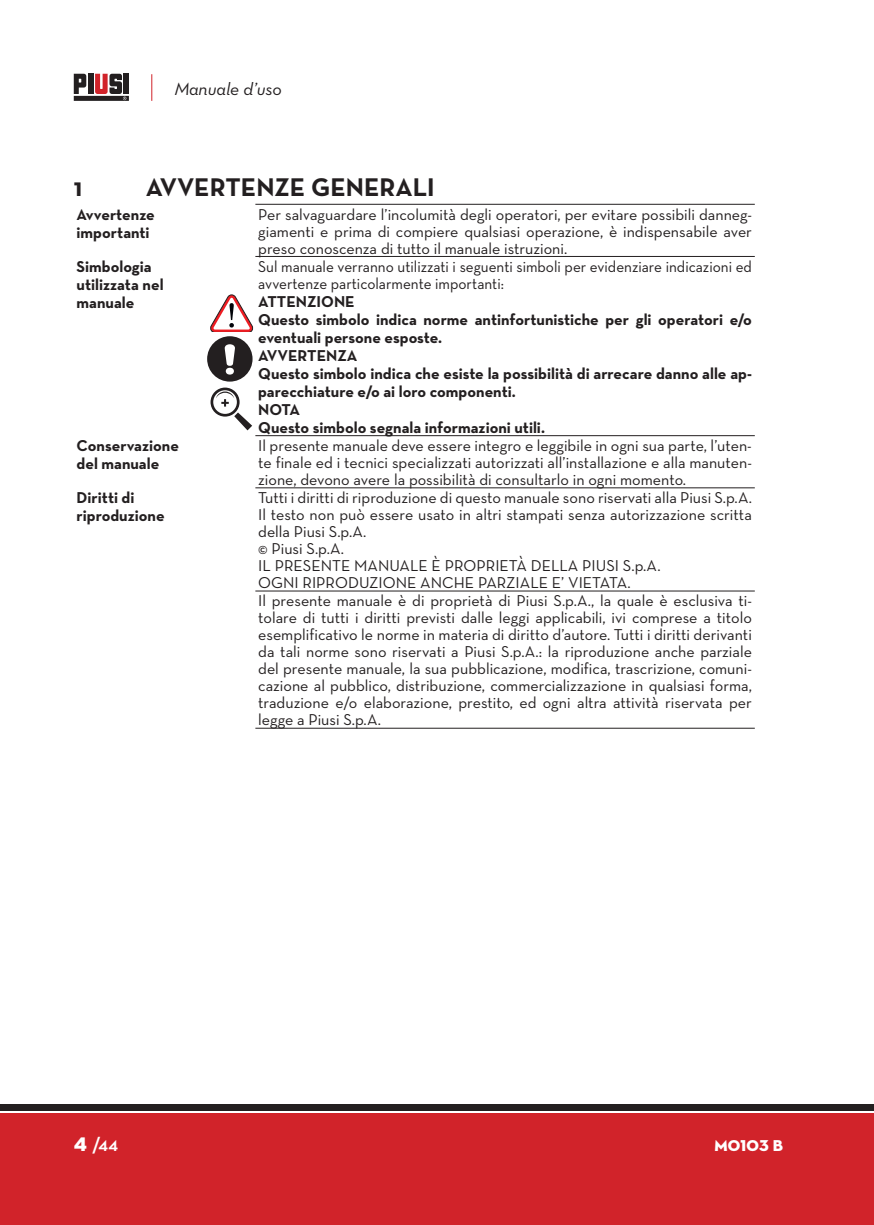
<style>
.page{position:relative;width:874px;height:1225px;background:#fff}
.page>*{position:absolute;margin:0;border:0;box-sizing:border-box;transform-origin:0 0}
.t1{font:700 26px "Neutraface Text";color:#231f20}
.t2{font:700 20px "Neutraface Display";color:#fff}
.t3{font:18px "Neutraface Text Book Italic Alt";color:#231f20}
.t4{font:16px/17px "Neutraface Text";color:#231f20;text-align:justify}
.t5{font:700 16px/18px "Neutraface Text";color:#231f20}
.t6{font:16px/17px "Neutraface Text";color:#231f20;scale:.95 1}
.t7{font:16px "Neutraface Display Titling";letter-spacing:.01em;color:#fff}
.s1{font-family:"Neutraface Display Titling";font-weight:400}
</style>
<div class="page">
<div style="left:0;top:1113px;width:873px;height:112px;background:#d1232a"></div>
<div style="left:0;top:1104px;width:873px;height:6px;background:#231f20"></div>
<div style="left:88px;top:74px;width:5px;height:20px;background:#231f20"></div>
<div style="left:124px;top:74px;width:5px;height:20px;background:#231f20"></div>
<svg style="left:74px;top:74px;width:12px;height:20px"></svg>
<div style="left:74px;top:96px;width:55px;height:5px;background:#231f20"></div>
<svg style="left:95px;top:74px;width:31px;height:26px"></svg>
<svg style="left:151px;top:74px;width:1px;height:27px"></svg>
<hr style="left:255px;top:204px;width:499px;height:1px;background:#231f20">
<hr style="left:255px;top:256px;width:499px;height:1px;background:#231f20">
<hr style="left:255px;top:435px;width:499px;height:1px;background:#231f20">
<hr style="left:255px;top:487px;width:499px;height:1px;background:#231f20">
<hr style="left:255px;top:590px;width:499px;height:1px;background:#231f20">
<hr style="left:255px;top:728px;width:499px;height:1px;background:#231f20">
<div style="left:207px;top:336px;width:45px;height:45px;background:#231f20;border-radius:50%"></div>
<svg style="left:224px;top:344px;width:11px;height:30px"></svg>
<svg style="left:210px;top:387px;width:42px;height:43px"></svg>
<svg style="left:210px;top:295px;width:43px;height:37px"></svg>
<p class="t3" style="left:174px;top:77px;width:108px">Manuale d’uso</p>
<h1 class="t1" style="left:74px;top:170px;width:10px">1</h1>
<h1 class="t1" style="left:146px;top:170px;width:290px">AVVERTENZE GENERALI</h1>
<p class="t5" style="left:77px;top:205px;width:80px">Avvertenze importanti</p>
<p class="t4" style="left:258px;top:205px;width:495px">Per salvaguardare l’incolumità degli operatori, per evitare possibili danneg&shy;giamenti e prima di compiere qualsiasi operazione, è indispensabile aver preso conoscenza di tutto il manuale istruzioni.</p>
<p class="t5" style="left:77px;top:257px;width:88px">Simbologia utilizzata nel manuale</p>
<p class="t6" style="left:258px;top:258px;width:521px">Sul manuale verranno utilizzati i seguenti simboli per evidenziare indicazioni ed avvertenze particolarmente importanti:</p>
<p class="t5" style="left:258px;top:292px;width:495px">ATTENZIONE<br>Questo simbolo indica norme antinfortunistiche per gli operatori e/o eventuali persone esposte.<br>AVVERTENZA<br>Questo simbolo indica che esiste la possibilità di arrecare danno alle ap&shy;parecchiature e/o ai loro componenti.<br>NOTA<br>Questo simbolo segnala informazioni utili.</p>
<p class="t5" style="left:77px;top:436px;width:104px">Conservazione del manuale</p>
<p class="t4" style="left:258px;top:437px;width:495px">Il presente manuale deve essere integro e leggibile in ogni sua parte, l’uten&shy;te finale ed i tecnici specializzati autorizzati all’installazione e alla manuten&shy;zione, devono avere la possibilità di consultarlo in ogni momento.</p>
<p class="t5" style="left:77px;top:488px;width:90px">Diritti di riproduzione</p>
<p class="t4" style="left:258px;top:489px;width:495px;text-align:left">Tutti i diritti di riproduzione di questo manuale sono riservati alla Piusi S.p.A.<br>Il testo non può essere usato in altri stampati senza autorizzazione scritta della Piusi S.p.A.<br>© Piusi S.p.A.<br>IL PRESENTE MANUALE È PROPRIETÀ DELLA PIUSI S.p.A.<br>OGNI RIPRODUZIONE ANCHE PARZIALE E’ VIETATA.<br>Il presente manuale è di proprietà di Piusi S.p.A., la quale è esclusiva ti&shy;tolare di tutti i diritti previsti dalle leggi applicabili, ivi comprese a titolo esemplificativo le norme in materia di diritto d’autore. Tutti i diritti derivanti da tali norme sono riservati a Piusi S.p.A.: la riproduzione anche parziale del presente manuale, la sua pubblicazione, modifica, trascrizione, comuni&shy;cazione al pubblico, distribuzione, commercializzazione in qualsiasi forma, traduzione e/o elaborazione, prestito, ed ogni altra attività riservata per legge a Piusi S.p.A.</p>
<p class="t2" style="left:74px;top:1133px;width:46px"><span class="s1">4</span> /44</p>
<p class="t7" style="left:714px;top:1135px;width:70px">M0103 B</p>
</div>
